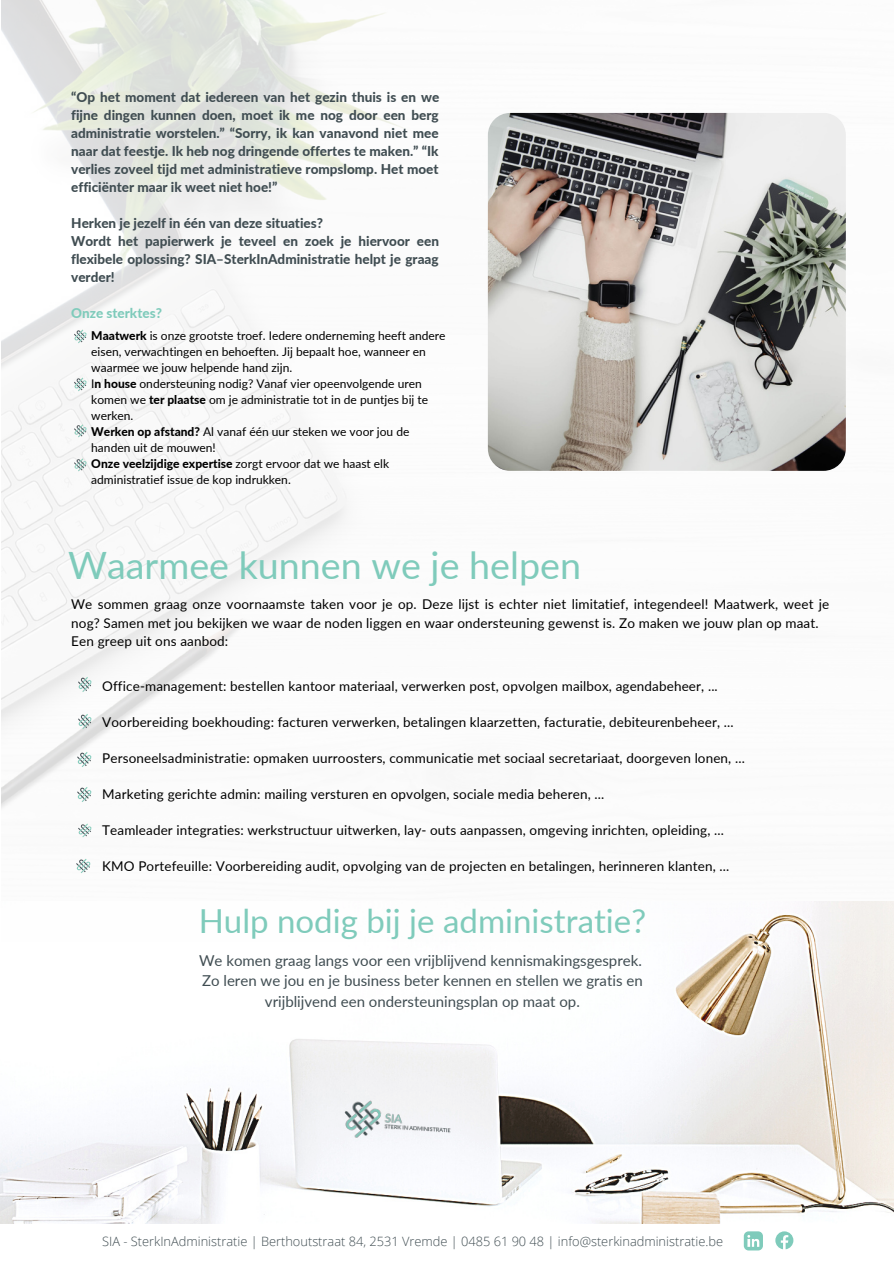
<style>
.page{position:relative;width:894px;height:1264px;background:#fff}
.page>*{position:absolute;margin:0;border:0;box-sizing:border-box;transform-origin:0 0}
.t1{font:37.65px "Lato";color:#7fcbbb}
.t2{font:33px "Lato";color:#7fcbbb}
.t3{font:15px/20.2px "Lato";color:#404d52;text-align:center}
.t4{font:13.5px/18.5px "Lato";letter-spacing:.01em;color:#000}
.t5{font:800 13.5px/18px "Lato";color:#404d52;text-align:justify}
.t6{font:800 13.5px "Lato";color:#7fcbbb}
.t7{font:300 12.9px "Open Sans";color:#404d52}
.t8{font:12px/16px "Lato";color:#000}
.s1{font-weight:800}
</style>
<div class="page">
<img style="left:2px;top:0;width:844px;height:808px">
<img style="left:0;top:901px;width:893px;height:322px">
<svg style="left:743px;top:1231px;width:19px;height:19px"></svg>
<svg style="left:775px;top:1231px;width:18px;height:18px"></svg>
<img style="left:341px;top:1098px;width:116px;height:47px">
<img style="left:76px;top:750px;width:16px;height:17px">
<img style="left:76px;top:785px;width:16px;height:17px">
<img style="left:77px;top:675px;width:16px;height:17px">
<img style="left:77px;top:713px;width:16px;height:16px">
<img style="left:78px;top:823px;width:14px;height:15px">
<img style="left:487px;top:113px;width:358px;height:358px;border-radius:22px">
<img style="left:73px;top:423px;width:15px;height:14px">
<img style="left:73px;top:457px;width:15px;height:15px">
<img style="left:73px;top:377px;width:15px;height:14px">
<img style="left:73px;top:329px;width:15px;height:14px">
<img style="left:76px;top:859px;width:15px;height:14px">
<p class="t5" style="left:71px;top:87px;width:369px">“Op het moment dat iedereen van het gezin thuis is en we fijne dingen kunnen doen, moet ik me nog door een berg administratie worstelen.” “Sorry, ik kan vanavond niet mee naar dat feestje. Ik heb nog dringende offertes te maken.” “Ik verlies zoveel tijd met administratieve rompslomp. Het moet efficiënter maar ik weet niet hoe!”</p>
<p class="t5" style="left:71px;top:213px;width:253px">Herken je jezelf in één van deze situaties?</p>
<p class="t5" style="left:71px;top:231px;width:369px">Wordt het papierwerk je teveel en zoek je hiervoor een flexibele oplossing? SIA–SterkInAdministratie helpt je graag verder!</p>
<p class="t6" style="left:71px;top:304px;width:92px">Onze sterktes?</p>
<p class="t8" style="left:91px;top:327px;width:356px"><span class="s1">Maatwerk</span> is onze grootste troef. Iedere onderneming heeft andere eisen, verwachtingen en behoeften. Jij bepaalt hoe, wanneer en waarmee we jouw helpende hand zijn.</p>
<p class="t8" style="left:91px;top:375px;width:338px">I<span class="s1">n house</span> ondersteuning nodig? Vanaf vier opeenvolgende uren komen we <span class="s1">ter plaatse</span> om je administratie tot in de puntjes bij te werken.</p>
<p class="t8" style="left:91px;top:423px;width:319px"><span class="s1">Werken op afstand?</span> Al vanaf één uur steken we voor jou de handen uit de mouwen!</p>
<p class="t8" style="left:91px;top:455px;width:299px"><span class="s1">Onze veelzijdige expertise</span> zorgt ervoor dat we haast elk administratief issue de kop indrukken.</p>
<p class="t1" style="left:68px;top:541px;width:514px">Waarmee kunnen we je helpen</p>
<p class="t4" style="left:71px;top:595px;width:759px">We sommen graag onze voornaamste taken voor je op. Deze lijst is echter niet limitatief, integendeel! Maatwerk, weet je nog? Samen met jou bekijken we waar de noden liggen en waar ondersteuning gewenst is. Zo maken we jouw plan op maat.</p>
<p class="t4" style="left:71px;top:631px;width:158px">Een greep uit ons aanbod:</p>
<p class="t4" style="left:102px;top:676px;width:617px">Office-management: bestellen kantoor materiaal, verwerken post, opvolgen mailbox, agendabeheer, ...</p>
<p class="t4" style="left:102px;top:712px;width:632px">Voorbereiding boekhouding: facturen verwerken, betalingen klaarzetten, facturatie, debiteurenbeheer, ...</p>
<p class="t4" style="left:102px;top:748px;width:644px">Personeelsadministratie: opmaken uurroosters, communicatie met sociaal secretariaat, doorgeven lonen, ...</p>
<p class="t4" style="left:102px;top:784px;width:503px">Marketing gerichte admin: mailing versturen en opvolgen, sociale media beheren, ...</p>
<p class="t4" style="left:102px;top:820px;width:623px">Teamleader integraties: werkstructuur uitwerken, lay- outs aanpassen, omgeving inrichten, opleiding, ...</p>
<p class="t4" style="left:102px;top:856px;width:628px">KMO Portefeuille: Voorbereiding audit, opvolging van de projecten en betalingen, herinneren klanten, ...</p>
<p class="t2" style="left:199px;top:900px;width:449px">Hulp nodig bij je administratie?</p>
<p class="t3" style="left:199px;top:950px;width:444px">We komen graag langs voor een vrijblijvend kennismakingsgesprek.</p>
<p class="t3" style="left:202px;top:970px;width:442px">Zo leren we jou en je business beter kennen en stellen we gratis en vrijblijvend een ondersteuningsplan op maat op.</p>
<p class="t7" style="left:102px;top:1231px;width:622px">SIA - SterkInAdministratie | Berthoutstraat 84, 2531 Vremde | 0485 61 90 48 | info@sterkinadministratie.be</p>
</div>
